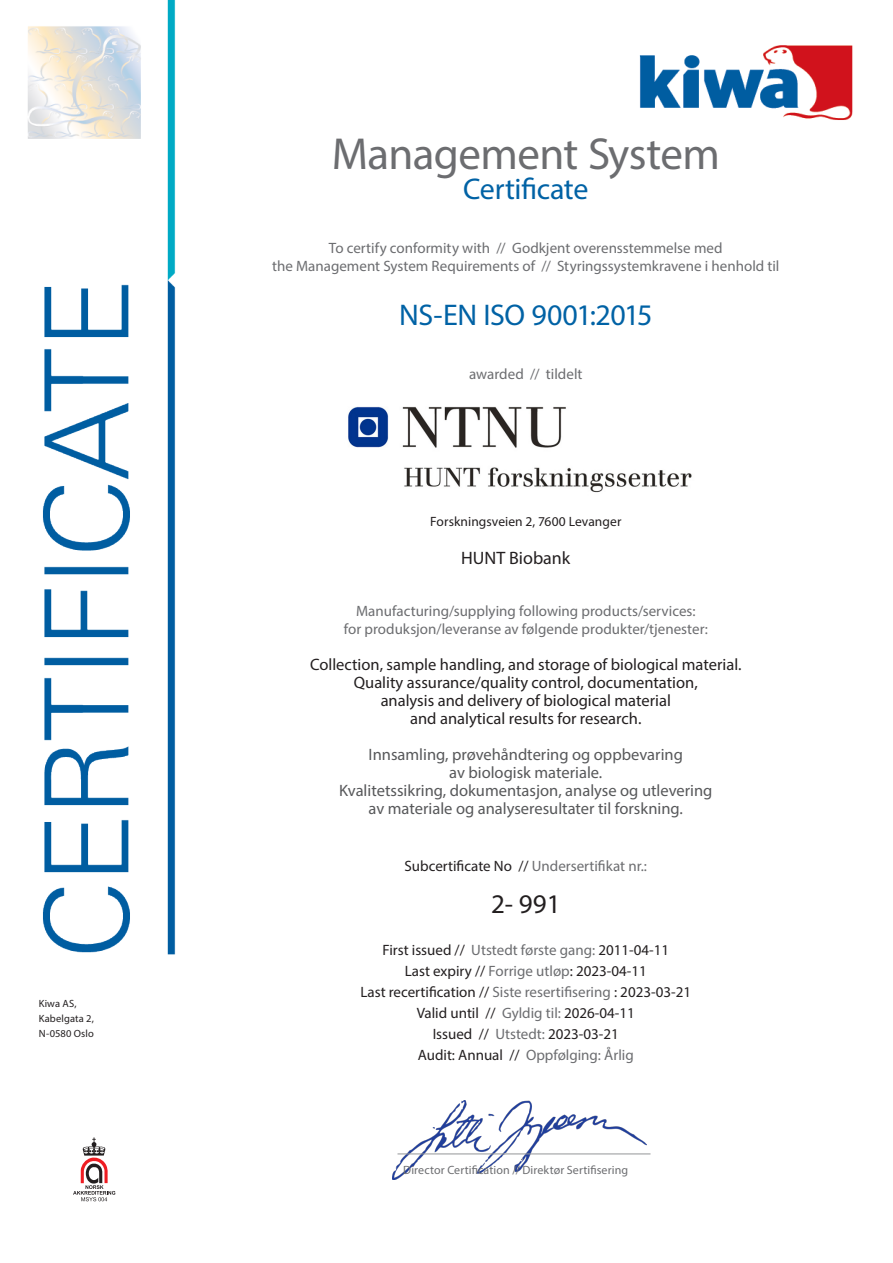
<style>
.page{position:relative;width:893px;height:1263px;background:#fff}
.page>*{position:absolute;margin:0;border:0;box-sizing:border-box;transform-origin:0 0}
.certificate_title{font:45px "Myriad Pro";letter-spacing:-.015em;color:#6c6d70}
.certificate{font:30px "Myriad Pro";letter-spacing:-.015em;color:#0062a5}
.t1{font:27px "Myriad Pro";color:#231f20}
.t2{font:18px "Myriad Pro";color:#231f20}
.t3{font:16.5px "Myriad Pro";color:#231f20}
.t4{font:16.5px "Myriad Pro";color:#57585a}
.explanation_text{font:15px "Myriad Pro";color:#6c6d70}
.t5{font:15px "Myriad Pro";color:#231f20}
.explanation_text-2{font:13.5px "Myriad Pro";letter-spacing:.005em;color:#231f20}
.t6{font:12px "Myriad Pro";letter-spacing:.01em;color:#6c6d70}
.t7{font:10.5px/15px "Myriad Pro";letter-spacing:.015em;color:#231f20}
.s1{color:#231f20}
.s2{color:#6c6d70}
</style>
<div class="page">
<img style="left:28px;top:0;width:825px;height:1202px">
<img style="left:392px;top:1100px;width:254px;height:80px">
<hr style="left:397px;top:1153px;width:253px;height:1px;background:#939598">
<img style="left:345px;top:400px;width:362px;height:98px">
<p class="t7" style="left:39px;top:995px;width:57px">Kiwa AS,<br>Kabelgata 2,<br>N-0580 Oslo</p>
<p class="certificate_title" style="left:332px;top:127px;width:390px">Management System</p>
<p class="certificate" style="left:463px;top:171px;width:127px">Certificate</p>
<p class="explanation_text" style="left:329px;top:239px;width:395px">To certify conformity with // Godkjent overensstemmelse med</p>
<p class="explanation_text" style="left:272px;top:257px;width:509px">the Management System Requirements of // Styringssystemkravene i henhold til</p>
<p class="certificate" style="left:399px;top:297px;width:255px">NS-EN ISO 9001:2015</p>
<p class="explanation_text" style="left:469px;top:365px;width:115px">awarded // tildelt</p>
<p class="explanation_text-2" style="left:430px;top:514px;width:193px">Forskningsveien 2, 7600 Levanger</p>
<p class="t2" style="left:461px;top:547px;width:111px">HUNT Biobank</p>
<p class="explanation_text" style="left:356px;top:602px;width:341px">Manufacturing/supplying following products/services:</p>
<p class="explanation_text" style="left:344px;top:620px;width:366px">for produksjon/leveranse av følgende produkter/tjenester:</p>
<p class="t3" style="left:310px;top:655px;width:433px">Collection, sample handling, and storage of biological material.</p>
<p class="t3" style="left:354px;top:673px;width:345px">Quality assurance/quality control, documentation,</p>
<p class="t3" style="left:381px;top:691px;width:292px">analysis and delivery of biological material</p>
<p class="t3" style="left:410px;top:709px;width:233px">and analytical results for research.</p>
<p class="t4" style="left:369px;top:745px;width:316px">Innsamling, prøvehåndtering og oppbevaring</p>
<p class="t4" style="left:449px;top:763px;width:155px">av biologisk materiale.</p>
<p class="t4" style="left:339px;top:781px;width:375px">Kvalitetssikring, dokumentasjon, analyse og utlevering</p>
<p class="t4" style="left:369px;top:799px;width:316px">av materiale og analyseresultater til forskning.</p>
<p class="explanation_text" style="left:404px;top:857px;width:244px"><span class="s1">Subcertificate No //</span> Undersertifikat nr.:</p>
<p class="t1" style="left:491px;top:888px;width:71px">2- 991</p>
<p class="t5" style="left:382px;top:941px;width:288px">First issued // <span class="s2">Utstedt første gang:</span> 2011-04-11</p>
<p class="t5" style="left:405px;top:962px;width:244px">Last expiry // <span class="s2">Forrige utløp</span>: 2023-04-11</p>
<p class="t5" style="left:360px;top:983px;width:332px">Last recertification // <span class="s2">Siste resertifisering</span> : 2023-03-21</p>
<p class="t5" style="left:417px;top:1004px;width:220px">Valid until // <span class="s2">Gyldig til:</span> 2026-04-11</p>
<p class="t5" style="left:433px;top:1025px;width:188px">Issued // <span class="s2">Utstedt:</span> 2023-03-21</p>
<p class="explanation_text" style="left:418px;top:1046px;width:218px"><span class="s1">Audit: Annual //</span> Oppfølging: Årlig</p>
<p class="t6" style="left:403px;top:1163px;width:226px">Director Certification // Direktør Sertifisering</p>
</div>
